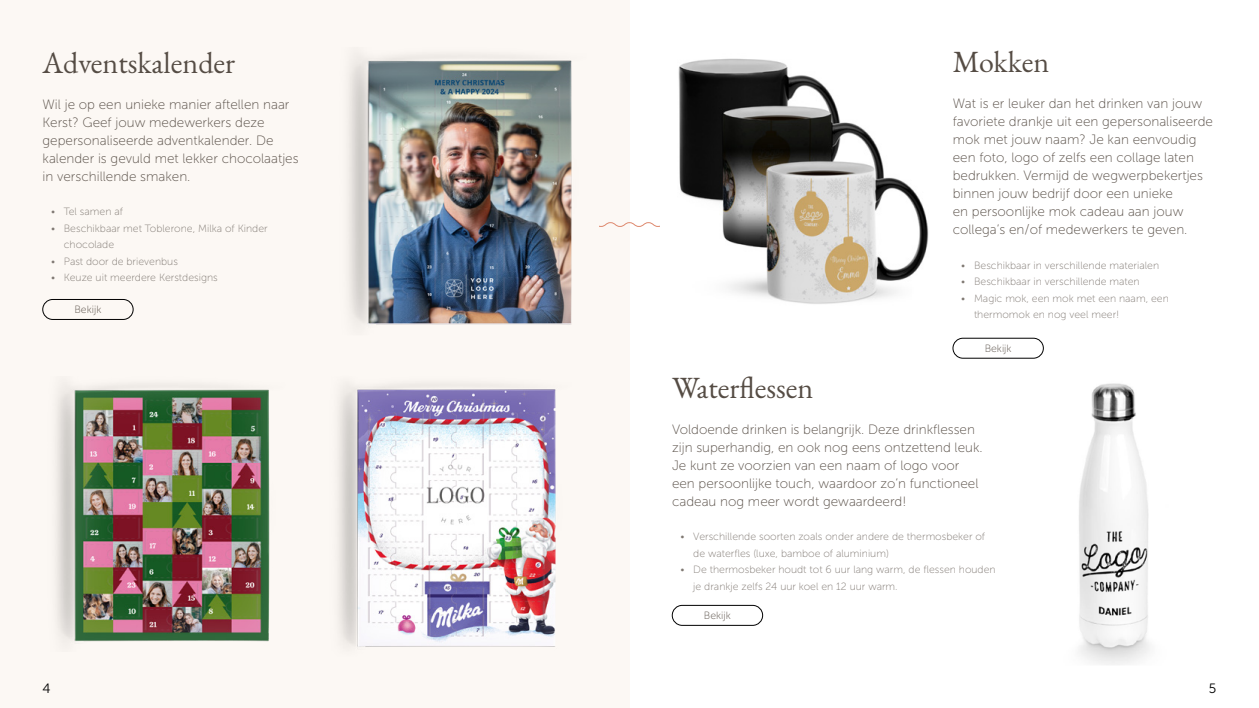
<style>
.page{position:relative;width:1259px;height:708px;background:#fff}
.page>*{position:absolute;margin:0;border:0;box-sizing:border-box;transform-origin:0 0}
.t1{font:30px "EB Garamond";color:#554c44}
.t2{font:13.5px/18px "Museo Sans 100";color:#554c44}
.t3{font:13.5px "Museo Sans 300";color:#000}
.t4{font:10.5px/16.5px "Museo Sans 100";color:#807973}
.t5{font:10.5px "Museo Sans 100";color:#554c44}
</style>
<div class="page">
<div style="left:0;top:0;width:629px;height:708px;background:#fcf8f4"></div>
<img style="left:678px;top:58px;width:251px;height:246px">
<img style="left:1079px;top:383px;width:71px;height:282px">
<div style="left:672px;top:605px;width:91px;height:21px;border:1px solid #000;border-radius:10px"></div>
<div style="left:952px;top:338px;width:91px;height:20px;border:1px solid #000;border-radius:10px"></div>
<div style="left:43px;top:299px;width:90px;height:21px;border:1px solid #000;border-radius:10px"></div>
<svg style="left:599px;top:222px;width:61px;height:5px"></svg>
<img style="left:348px;top:54px;width:224px;height:271px">
<img style="left:56px;top:384px;width:214px;height:258px">
<img style="left:338px;top:383px;width:218px;height:264px">
<h1 class="t1" style="left:43px;top:43px;width:194px">Adventskalender</h1>
<p class="t2" style="left:43px;top:95px;width:258px">Wil je op een unieke manier aftellen naar Kerst? Geef jouw medewerkers deze gepersonaliseerde adventkalender. De kalender is gevuld met lekker chocolaatjes in verschillende smaken.</p>
<p class="t4" style="left:51px;top:203px;width:73px">• Tel samen af</p>
<p class="t4" style="left:64px;top:220px;width:205px;text-indent:-13px">• Beschikbaar met Toblerone, Milka of Kinder chocolade</p>
<p class="t4" style="left:51px;top:253px;width:128px">• Past door de brievenbus</p>
<p class="t4" style="left:51px;top:269px;width:168px">• Keuze uit meerdere Kerstdesigns</p>
<p class="t5" style="left:74px;top:304px;width:28px">Bekijk</p>
<p class="t3" style="left:43px;top:681px;width:10px">4</p>
<h1 class="t1" style="left:952px;top:43px;width:98px">Mokken</h1>
<p class="t2" style="left:952px;top:95px;width:262px">Wat is er leuker dan het drinken van jouw favoriete drankje uit een gepersonaliseerde mok met jouw naam? Je kan eenvoudig een foto, logo of zelfs een collage laten bedrukken. Vermijd de wegwerpbekertjes binnen jouw bedrijf door een unieke<br>en persoonlijke mok cadeau aan jouw collega’s en/of medewerkers te geven.</p>
<p class="t4" style="left:961px;top:257px;width:199px">• Beschikbaar in verschillende materialen</p>
<p class="t4" style="left:961px;top:273px;width:180px">• Beschikbaar in verschillende maten</p>
<p class="t4" style="left:974px;top:290px;width:196px;text-indent:-13px">• Magic mok, een mok met een naam, een thermomok en nog veel meer!</p>
<p class="t5" style="left:984px;top:342px;width:28px">Bekijk</p>
<h1 class="t1" style="left:672px;top:368px;width:143px">Waterflessen</h1>
<p class="t2" style="left:672px;top:420px;width:312px">Voldoende drinken is belangrijk. Deze drinkflessen zijn superhandig, en ook nog eens ontzettend leuk.<br>Je kunt ze voorzien van een naam of logo voor een persoonlijke touch, waardoor zo’n functioneel cadeau nog meer wordt gewaardeerd!</p>
<p class="t4" style="left:693px;top:528px;width:293px;text-indent:-13px">• Verschillende soorten zoals onder andere de thermosbeker of de waterfles (luxe, bamboe of aluminium)</p>
<p class="t4" style="left:693px;top:561px;width:304px;text-indent:-13px">• De thermosbeker houdt tot 6 uur lang warm, de flessen houden je drankje zelfs 24 uur koel en 12 uur warm.</p>
<p class="t5" style="left:704px;top:609px;width:28px">Bekijk</p>
<p class="t3" style="left:1209px;top:681px;width:9px">5</p>
</div>
